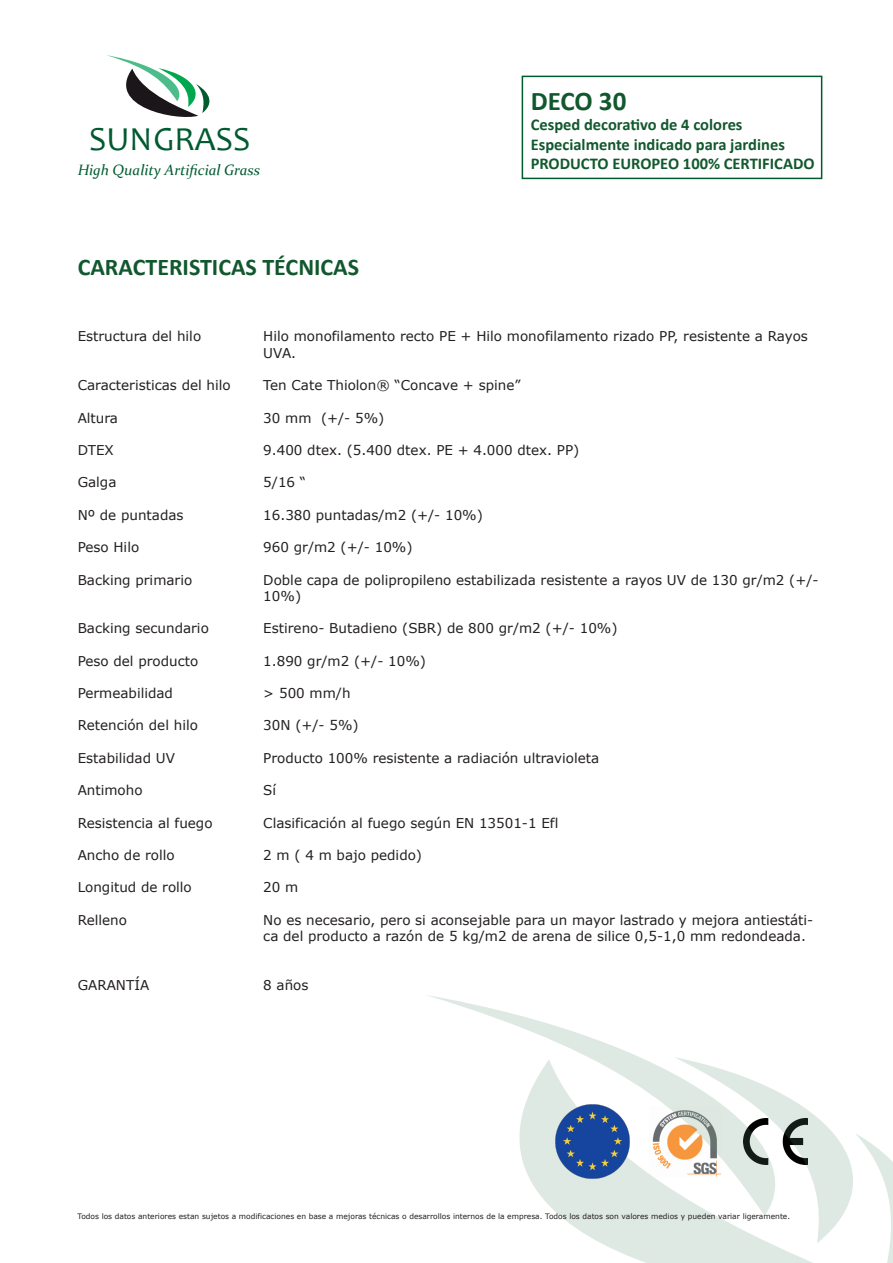
<style>
.page{position:relative;width:893px;height:1263px;background:#fff}
.page>*{position:absolute;margin:0;border:0;box-sizing:border-box;transform-origin:0 0}
.t1{font:33.75px "Candara";color:#015a30}
.t2{font:700 27px "Calibri";letter-spacing:-.005em;color:#12582e}
.t3{font:700 24px "Calibri";color:#12582e}
.t4{font:700 16.5px/19.8px "Calibri";color:#12582e}
.t5{font:italic 15px "Constantia";color:#015a30}
.t6{font:13.5px/16.2px "Verdana";color:#231f20}
.t7{font:7.5px "Verdana";color:#231f20}
</style>
<div class="page">
<svg style="left:866px;top:1140px;width:27px;height:123px"></svg>
<svg style="left:427px;top:995px;width:255px;height:64px"></svg>
<svg style="left:519px;top:1059px;width:347px;height:204px"></svg>
<img style="left:555px;top:1104px;width:74px;height:74px">
<div style="left:522px;top:76px;width:300px;height:103px;border:2px solid #015a30"></div>
<svg style="left:107px;top:55px;width:102px;height:62px"></svg>
<h1 class="t1" style="left:89px;top:118px;width:163px">SUNGRASS</h1>
<p class="t5" style="left:78px;top:159px;width:184px">High Quality Artificial Grass</p>
<h3 class="t3" style="left:78px;top:252px;width:283px">CARACTERISTICAS TÉCNICAS</h3>
<h2 class="t2" style="left:531px;top:84px;width:97px">DECO 30</h2>
<p class="t4" style="left:531px;top:114px;width:285px">Cesped decorativo de 4 colores<br>Especialmente indicado para jardines<br>PRODUCTO EUROPEO 100% CERTIFICADO</p>
<p class="t6" style="left:78px;top:328px;width:125px">Estructura del hilo</p>
<p class="t6" style="left:78px;top:377px;width:155px">Caracteristicas del hilo</p>
<p class="t6" style="left:78px;top:409px;width:42px">Altura</p>
<p class="t6" style="left:78px;top:442px;width:38px">DTEX</p>
<p class="t6" style="left:78px;top:474px;width:40px">Galga</p>
<p class="t6" style="left:78px;top:507px;width:107px">Nº de puntadas</p>
<p class="t6" style="left:78px;top:539px;width:63px">Peso Hilo</p>
<p class="t6" style="left:78px;top:571px;width:116px">Backing primario</p>
<p class="t6" style="left:78px;top:620px;width:133px">Backing secundario</p>
<p class="t6" style="left:78px;top:652px;width:122px">Peso del producto</p>
<p class="t6" style="left:78px;top:685px;width:97px">Permeabilidad</p>
<p class="t6" style="left:78px;top:717px;width:122px">Retención del hilo</p>
<p class="t6" style="left:78px;top:750px;width:99px">Estabilidad UV</p>
<p class="t6" style="left:78px;top:782px;width:66px">Antimoho</p>
<p class="t6" style="left:78px;top:814px;width:136px">Resistencia al fuego</p>
<p class="t6" style="left:78px;top:847px;width:99px">Ancho de rollo</p>
<p class="t6" style="left:78px;top:879px;width:116px">Longitud de rollo</p>
<p class="t6" style="left:78px;top:912px;width:51px">Relleno</p>
<p class="t6" style="left:78px;top:976px;width:73px">GARANTÍA</p>
<p class="t6" style="left:263px;top:328px;width:546px">Hilo monofilamento recto PE + Hilo monofilamento rizado PP, resistente a Rayos<br>UVA.</p>
<p class="t6" style="left:263px;top:377px;width:259px">Ten Cate Thiolon® “Concave + spine”</p>
<p class="t6" style="left:263px;top:409px;width:123px">30 mm (+/- 5%)</p>
<p class="t6" style="left:263px;top:442px;width:317px">9.400 dtex. (5.400 dtex. PE + 4.000 dtex. PP)</p>
<p class="t6" style="left:263px;top:474px;width:44px">5/16 “</p>
<p class="t6" style="left:263px;top:507px;width:221px">16.380 puntadas/m2 (+/- 10%)</p>
<p class="t6" style="left:263px;top:539px;width:151px">960 gr/m2 (+/- 10%)</p>
<p class="t6" style="left:263px;top:571px;width:557px">Doble capa de polipropileno estabilizada resistente a rayos UV de 130 gr/m2 (+/-<br>10%)</p>
<p class="t6" style="left:263px;top:620px;width:356px">Estireno- Butadieno (SBR) de 800 gr/m2 (+/- 10%)</p>
<p class="t6" style="left:263px;top:652px;width:164px">1.890 gr/m2 (+/- 10%)</p>
<p class="t6" style="left:263px;top:685px;width:89px">&gt; 500 mm/h</p>
<p class="t6" style="left:263px;top:717px;width:97px">30N (+/- 5%)</p>
<p class="t6" style="left:263px;top:750px;width:338px">Producto 100% resistente a radiación ultravioleta</p>
<p class="t6" style="left:263px;top:782px;width:14px">Sí</p>
<p class="t6" style="left:263px;top:814px;width:297px">Clasificación al fuego según EN 13501-1 Efl</p>
<p class="t6" style="left:263px;top:847px;width:160px">2 m ( 4 m bajo pedido)</p>
<p class="t6" style="left:263px;top:879px;width:37px">20 m</p>
<p class="t6" style="left:263px;top:912px;width:552px">No es necesario, pero si aconsejable para un mayor lastrado y mejora antiestáti&shy;ca del producto a razón de 5 kg/m2 de arena de silice 0,5-1,0 mm redondeada.</p>
<p class="t6" style="left:263px;top:976px;width:47px">8 años</p>
<p class="t7" style="left:78px;top:1211px;width:714px">Todos los datos anteriores estan sujetos a modificaciones en base a mejoras técnicas o desarrollos internos de la empresa. Todos los datos son valores medios y pueden variar ligeramente.</p>
</div>
